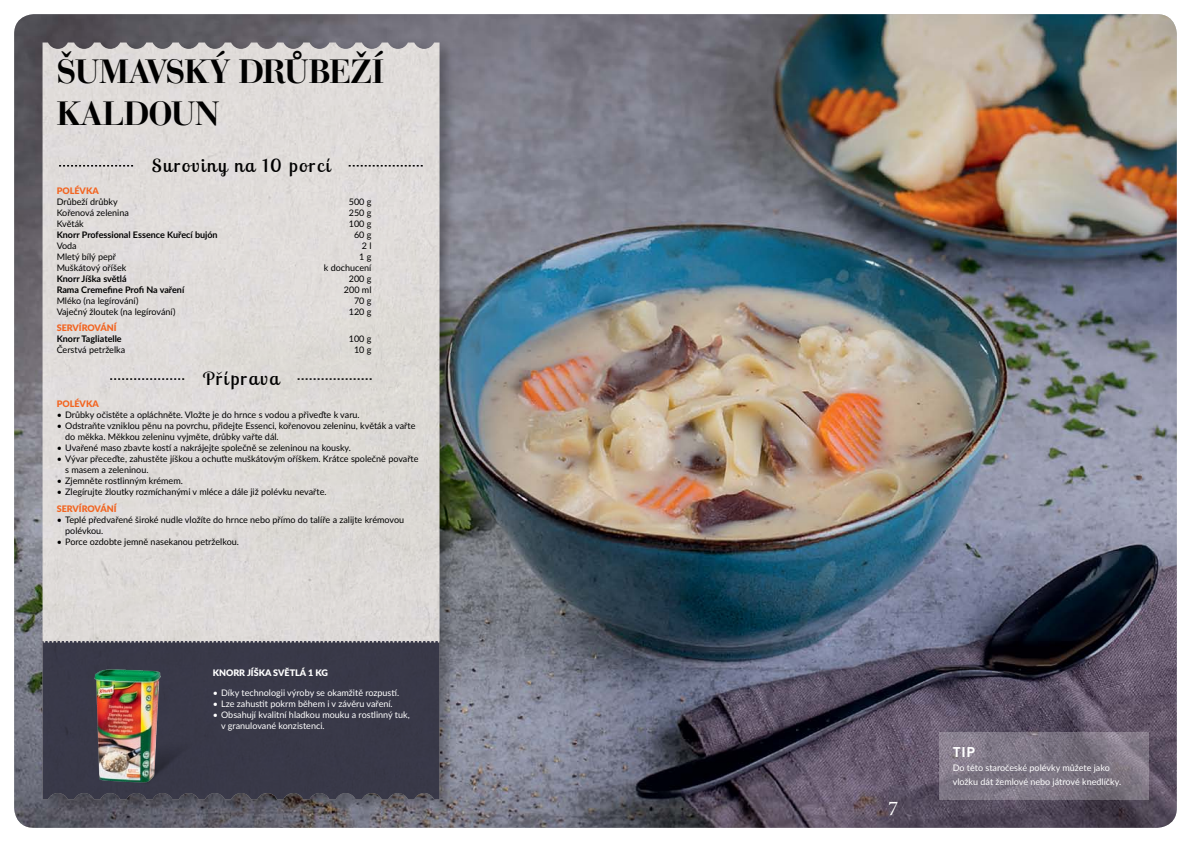
<style>
.page{position:relative;width:1191px;height:842px;background:#fff}
.page>*{position:absolute;margin:0;border:0;box-sizing:border-box;transform-origin:0 0}
.t1{font:700 35px/42px "Bauer Bodni EU";letter-spacing:-.005em;color:#000}
.t2{font:21px "Minion Pro";color:#fff}
.t3{font:18px "Lobster Two";letter-spacing:.08em;color:#000;scale:1.1 1}
.t4{font:700 14px "DINCE";color:#fff}
.t5{font:9px/11px "Lato";color:#000}
.t6{font:9px/14px "Lato";color:#fff}
.t7{font:700 9px "Lato";color:#000}
.t8{font:900 9px "Lato";color:#f26522}
.t9{font:900 9px "Lato";color:#fff}
</style>
<div class="page">
<img style="left:14px;top:14px;width:1162px;height:814px">
<div style="left:40px;top:40px;width:416px;height:776px;background:#000;opacity:.3"></div>
<div style="left:43px;top:43px;width:396px;height:598px;background:#dfdbd9"></div>
<div style="left:43px;top:642px;width:396px;height:157px;background:#393a4e"></div>
<svg style="left:43px;top:641px;width:396px;height:2px"></svg>
<div style="left:99px;top:740px;width:96px;height:45px;background:#000;opacity:.5"></div>
<svg style="left:161px;top:740px;width:34px;height:42px"></svg>
<img style="left:94px;top:669px;width:67px;height:113px">
<svg style="left:938px;top:732px;width:210px;height:67px;background:#7e7684"></svg>
<svg style="left:59px;top:165px;width:74px;height:2px"></svg>
<svg style="left:349px;top:165px;width:74px;height:2px"></svg>
<svg style="left:110px;top:378px;width:74px;height:2px"></svg>
<svg style="left:297px;top:378px;width:75px;height:2px"></svg>
<h1 class="t1" style="left:57px;top:51px;width:328px">ŠUMAVSKÝ DRŮBEŽÍ<br>KALDOUN</h1>
<h3 class="t3" style="left:152px;top:154px;width:164px">Suroviny na 10 porcí</h3>
<p class="t8" style="left:57px;top:184px;width:44px">POLÉVKA</p>
<p class="t5" style="left:57px;top:195px;width:62px">Drůbeží drůbky</p>
<p class="t5" style="left:349px;top:195px;width:24px">500 g</p>
<p class="t5" style="left:57px;top:206px;width:74px">Kořenová zelenina</p>
<p class="t5" style="left:349px;top:206px;width:24px">250 g</p>
<p class="t5" style="left:57px;top:217px;width:29px">Květák</p>
<p class="t5" style="left:349px;top:217px;width:24px">100 g</p>
<p class="t7" style="left:57px;top:228px;width:162px">Knorr Professional Essence Kuřecí bujón</p>
<p class="t5" style="left:354px;top:228px;width:19px">60g</p>
<p class="t5" style="left:57px;top:239px;width:22px">Voda</p>
<p class="t5" style="left:362px;top:239px;width:11px">2 l</p>
<p class="t5" style="left:57px;top:250px;width:61px">Mletý bílý pepř</p>
<p class="t5" style="left:359px;top:250px;width:14px">1 g</p>
<p class="t5" style="left:57px;top:261px;width:71px">Muškátový oříšek</p>
<p class="t5" style="left:324px;top:261px;width:49px">k dochucení</p>
<p class="t7" style="left:57px;top:272px;width:72px">Knorr Jíška světlá</p>
<p class="t5" style="left:349px;top:272px;width:24px">200 g</p>
<p class="t7" style="left:57px;top:283px;width:129px">Rama Cremefine Profi Na vaření</p>
<p class="t5" style="left:344px;top:283px;width:29px">200 ml</p>
<p class="t5" style="left:57px;top:294px;width:83px">Mléko (na legírování)</p>
<p class="t5" style="left:354px;top:294px;width:19px">70g</p>
<p class="t5" style="left:57px;top:305px;width:120px">Vaječný žloutek (na legírování)</p>
<p class="t5" style="left:349px;top:305px;width:24px">120 g</p>
<p class="t8" style="left:57px;top:321px;width:61px">SERVÍROVÁNÍ</p>
<p class="t7" style="left:57px;top:332px;width:67px">Knorr Tagliatelle</p>
<p class="t5" style="left:349px;top:333px;width:24px">100 g</p>
<p class="t5" style="left:57px;top:344px;width:70px">Čerstvá petrželka</p>
<p class="t5" style="left:354px;top:344px;width:19px">10g</p>
<h3 class="t3" style="left:203px;top:367px;width:71px">Pˇríprava</h3>
<p class="t8" style="left:57px;top:397px;width:44px">POLÉVKA</p>
<p class="t5" style="left:57px;top:409px;width:304px">• Drůbky očistěte a opláchněte. Vložte je do hrnce s vodou a přiveďte k varu.</p>
<p class="t5" style="left:65px;top:420px;width:352px;text-indent:-9px">• Odstraňte vzniklou pěnu na povrchu, přidejte Essenci, kořenovou zeleninu, květák a vařte do měkka. Měkkou zeleninu vyjměte, drůbky vařte dál.</p>
<p class="t5" style="left:57px;top:442px;width:296px">• Uvařené maso zbavte kostí a nakrájejte společně se zeleninou na kousky.</p>
<p class="t5" style="left:65px;top:453px;width:355px;text-indent:-9px">• Vývar přeceďte, zahustěte jíškou a ochuťte muškátovým oříškem. Krátce společně povařte s masem a zeleninou.</p>
<p class="t5" style="left:57px;top:475px;width:128px">• Zjemněte rostlinným krémem.</p>
<p class="t5" style="left:57px;top:486px;width:271px">• Zlegírujte žloutky rozmíchanými v mléce a dále již polévku nevařte.</p>
<p class="t8" style="left:57px;top:501px;width:61px">SERVÍROVÁNÍ</p>
<p class="t5" style="left:65px;top:513px;width:340px;text-indent:-9px">• Teplé předvařené široké nudle vložíte do hrnce nebo přímo do talíře a zalijte krémovou polévkou.</p>
<p class="t5" style="left:57px;top:535px;width:184px">• Porce ozdobte jemně nasekanou petrželkou.</p>
<p class="t9" style="left:213px;top:666px;width:117px">KNORR JÍŠKA SVĚTLÁ 1 KG</p>
<p class="t6" style="left:213px;top:685px;width:188px">• Díky technologii výroby se okamžitě rozpustí.</p>
<p class="t6" style="left:213px;top:696px;width:182px">• Lze zahustit pokrm během i v závěru vaření.</p>
<p class="t6" style="left:221px;top:709px;width:190px;line-height:11px;text-indent:-9px">• Obsahují kvalitní hladkou mouku a rostlinný tuk, v granulované konzistenci.</p>
<h2 class="t2" style="left:888px;top:794px;width:12px">7</h2>
<h3 class="t4" style="left:952px;top:743px;width:24px">TIP</h3>
<p class="t6" style="left:952px;top:761px;width:170px">Do této staročeské polévky můžete jako vložku dát žemlové nebo játrové knedlíčky.</p>
</div>
